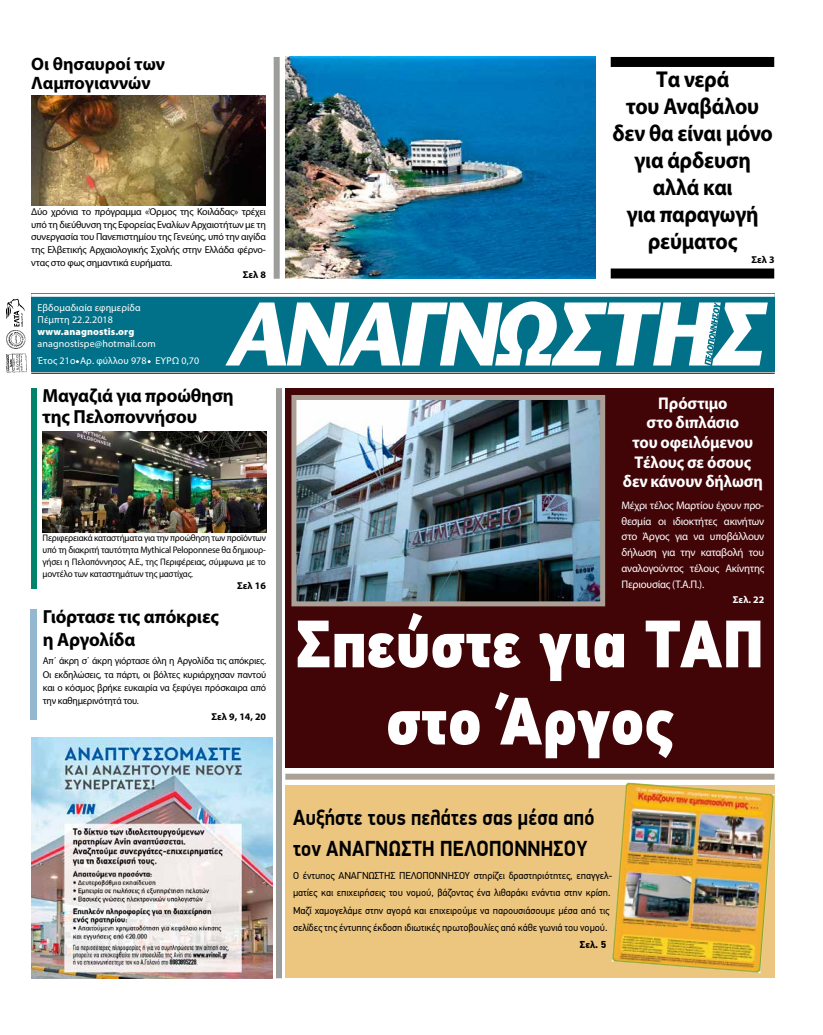
<style>
.page{position:relative;width:823px;height:1035px;background:#fff}
.page>*{position:absolute;margin:0;border:0;box-sizing:border-box;transform-origin:0 0}
.t1{font:900 67.1px/77.2px "PF Din Text Pro";color:#fff;text-align:center;scale:.88 1}
.t2{font:700 23px/27px "Myriad Pro";letter-spacing:-.01em;color:#000;text-align:center;scale:.93 1}
.t3{font:700 22px/30.4px "PF Din Display Pro";letter-spacing:.01em;color:#000;scale:.88 1}
.t4{font:700 19px/21px "Myriad Pro";letter-spacing:-.01em;color:#000}
.t5{font:700 18px/18.6px "Myriad Pro";color:#000}
.t6{font:700 17px/19.6px "Myriad Pro";letter-spacing:-.01em;color:#fff;text-align:center;scale:.95 1}
.t7{font:11px/15.8px "Myriad Pro";letter-spacing:-.02em;color:#fff;text-align:justify}
.t8{font:10px/12.6px "Myriad Pro";letter-spacing:-.02em;color:#000;text-align:justify}
.t9{font:10px/17.4px "PF Din Text Pro";letter-spacing:-.01em;color:#000}
.t10{font:10px/12px "Myriad Pro";letter-spacing:.01em;color:#fff}
.t11{font:700 10px "Myriad Pro";color:#000}
.t12{font:900 10px "Myriad Pro";letter-spacing:.01em;color:#fff}
.t13{font:700 10px "Myriad Pro";color:#fff}
.t14{font:700 10px "PF Din Text Pro";color:#000}
.t15{font:9.5px/12px "Myriad Pro";letter-spacing:-.02em;color:#000;text-align:justify;scale:.95 1}
</style>
<div class="page">
<div style="left:285px;top:785px;width:489px;height:193px;background:#ecc57f"></div>
<img style="left:611px;top:782px;width:163px;height:191px">
<div style="left:285px;top:388px;width:488px;height:379px;background:#410407"></div>
<img style="left:285px;top:57px;width:310px;height:221px">
<div style="left:285px;top:773px;width:489px;height:6px;background:#aaa095"></div>
<div style="left:31px;top:293px;width:743px;height:78px;background:#007188"></div>
<hr style="left:31px;top:373px;width:743px;height:1px;background:#000">
<hr style="left:31px;top:294px;width:743px;height:3px;background:#fff">
<div style="left:276px;top:388px;width:6px;height:590px;background:#9d9d9c"></div>
<div style="left:273px;top:57px;width:6px;height:222px;background:#9d9d9c"></div>
<img style="left:6px;top:298px;width:21px;height:75px">
<svg style="left:16px;top:355px;width:3px;height:15px"></svg>
<svg style="left:225px;top:301px;width:542px;height:64px"></svg>
<div style="left:610px;top:57px;width:163px;height:10px;background:#000"></div>
<div style="left:610px;top:268px;width:163px;height:10px;background:#000"></div>
<img style="left:31px;top:95px;width:235px;height:111px">
<img style="left:297px;top:401px;width:301px;height:199px">
<div style="left:291px;top:395px;width:313px;height:211px;border:5px solid #aaa095"></div>
<div style="left:31px;top:388px;width:6px;height:201px;background:#00836a"></div>
<img style="left:43px;top:431px;width:223px;height:101px">
<div style="left:31px;top:609px;width:6px;height:110px;background:#94b8cf"></div>
<img style="left:31px;top:737px;width:241px;height:241px">
<h3 class="t5" style="left:31px;top:54px;width:135px">Οι θησαυροί των<br>Λαμπογιαννών</h3>
<p class="t8" style="left:31px;top:205px;width:236px">Δύο χρόνια το πρόγραμμα «Όρμος της Κοιλάδας» τρέχει υπό τη διεύθυνση της Εφορείας Εναλίων Αρχαιοτήτων με τη συνεργασία του Πανεπιστημίου της Γενεύης, υπό την αιγίδα της Ελβετικής Αρχαιολογικής Σχολής στην Ελλάδα φέρνο&shy;ντας στο φως σημαντικά ευρήματα.</p>
<p class="t11" style="left:242px;top:268px;width:25px">Σελ 8</p>
<p class="t10" style="left:38px;top:301px;width:104px">Eβδομαδιαία εφημερίδα<br>Πέμπτη 22.2.2018</p>
<p class="t12" style="left:38px;top:325px;width:98px">www.anagnostis.org</p>
<p class="t10" style="left:38px;top:334px;width:163px;line-height:17.2px">anagnostispe@hotmail.com<br>Έτος 21ο Αρ. φύλλου 978 ΕΥΡΩ 0,70</p>
<h3 class="t4" style="left:43px;top:385px;width:193px">Μαγαζιά για προώθηση της Πελοποννήσου</h3>
<p class="t15" style="left:43px;top:532px;width:236px">Περιφερειακά καταστήματα για την προώθηση των προϊόντων υπό τη διακριτή ταυτότητα Mythical Peloponnese θα δημιουρ&shy;γήσει η Πελοπόννησος Α.Ε., της Περιφέρειας, σύμφωνα με το μοντέλο των καταστημάτων της μαστίχας.</p>
<p class="t11" style="left:237px;top:579px;width:30px">Σελ 16</p>
<h3 class="t4" style="left:43px;top:605px;width:177px;line-height:22.3px">Γιόρτασε τις απόκριες η Αργολίδα</h3>
<p class="t8" style="left:43px;top:654px;width:225px;line-height:13.3px">Απ΄ άκρη σ΄ άκρη γιόρτασε όλη η Αργολίδα τις απόκριες.<br>Οι εκδηλώσεις, τα πάρτι, οι βόλτες κυριάρχησαν παντού και ο κόσμος βρήκε ευκαιρία να ξεφύγει πρόσκαιρα από την καθημερινότητά του.</p>
<p class="t11" style="left:211px;top:710px;width:56px">Σελ 9, 14, 20</p>
<h2 class="t2" style="left:612px;top:65px;width:174px">Τα νερά<br>του Αναβάλου δεν θα είναι μόνο για άρδευση αλλά και<br>για παραγωγή ρεύματος</h2>
<p class="t11" style="left:751px;top:253px;width:25px">Σελ 3</p>
<h3 class="t6" style="left:622px;top:393px;width:149px">Πρόστιμο<br>στο διπλάσιο<br>του οφειλόμενου<br>Τέλους σε όσους δεν κάνουν δήλωση</h3>
<p class="t7" style="left:621px;top:497px;width:144px">Μέχρι τέλος Μαρτίου έχουν προ&shy;θεσμία οι ιδιοκτήτες ακινήτων στο Άργος για να υποβάλλουν δήλωση για την καταβολή του αναλογούντος τέλους Ακίνητης Περιουσίας (Τ.Α.Π.).</p>
<p class="t13" style="left:732px;top:592px;width:33px">Σελ. 22</p>
<h1 class="t1" style="left:295px;top:607px;width:533px">Σπεύστε για ΤΑΠ στο Άργος</h1>
<h3 class="t3" style="left:293px;top:803px;width:344px">Αυξήστε τους πελάτες σας μέσα από τον ΑΝΑΓΝΩΣΤΗ ΠΕΛΟΠΟΝΝΗΣΟΥ</h3>
<p class="t9" style="left:293px;top:867px;width:321px">Ο έντυπος ΑΝΑΓΝΩΣΤΗΣ ΠΕΛΟΠΟΝΝΗΣΟΥ στηρίζει δραστηριότητες, επαγγελ&shy;ματίες και επιχειρήσεις του νομού, βάζοντας ένα λιθαράκι ενάντια στην κρίση.<br>Μαζί χαμογελάμε στην αγορά και επιχειρούμε να παρουσιάσουμε μέσα από τις σελίδες της έντυπης έκδοση ιδιωτικές πρωτοβουλίες από κάθε γωνιά του νομού.</p>
<p class="t14" style="left:579px;top:939px;width:28px">Σελ. 5</p>
</div>
